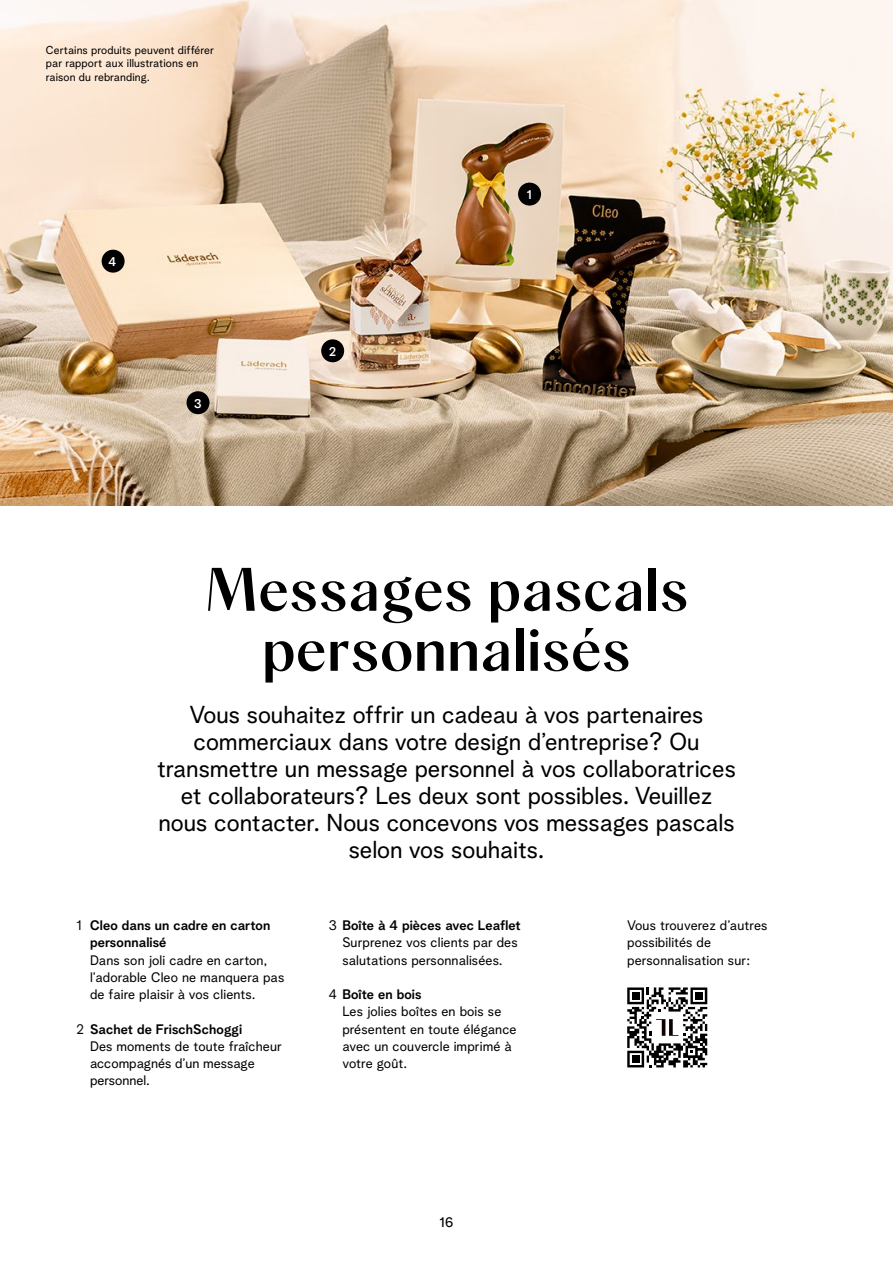
<style>
.page{position:relative;width:893px;height:1263px;background:#fff}
.page>*{position:absolute;margin:0;border:0;box-sizing:border-box;transform-origin:0 0}
.t1{font:500 60px/60px "Albra Sans Laderach";letter-spacing:.01em;color:#000;text-align:center}
.t2{font:24px/27px "Albra Grotesk";color:#000;text-align:center}
.t3{font:13.5px/17.2px "Albra Grotesk";letter-spacing:.01em;color:#000}
.t4{font:13.5px/17.2px "Albra Grotesk Semi";letter-spacing:.01em;color:#000}
.t5{font:500 13.5px "Albra Grotesk";color:#000}
.t6{font:12.3px "Albra Grotesk Semi";color:#fff}
.t7{font:11.25px/13.5px "Albra Grotesk";letter-spacing:.01em;color:#000}
.s1{font-family:"Albra Grotesk"}
</style>
<div class="page">
<img style="left:0;top:0;width:893px;height:505px">
<div style="left:321px;top:339px;width:23px;height:23px;background:#000;border-radius:50%"></div>
<div style="left:187px;top:391px;width:22px;height:23px;background:#000;border-radius:50%"></div>
<div style="left:102px;top:250px;width:23px;height:23px;background:#000;border-radius:50%"></div>
<div style="left:518px;top:183px;width:23px;height:23px;background:#000;border-radius:50%"></div>
<svg style="left:627px;top:987px;width:80px;height:80px"></svg>
<p class="t7" style="left:46px;top:42px;width:170px">Certains produits peuvent différer par rapport aux illustrations en raison du rebranding.</p>
<p class="t6" style="left:109px;top:252px;width:9px">4</p>
<p class="t6" style="left:194px;top:394px;width:9px">3</p>
<p class="t6" style="left:329px;top:342px;width:9px">2</p>
<p class="t6" style="left:527px;top:185px;width:7px">1</p>
<h1 class="t1" style="left:204px;top:555px;width:486px">Messages pascals personnalisés</h1>
<p class="t2" style="left:157px;top:699px;width:580px">Vous souhaitez offrir un cadeau à vos partenaires commerciaux dans votre design d’entreprise? Ou transmettre un message personnel à vos collaboratrices et collaborateurs? Les deux sont possibles. Veuillez nous contacter. Nous concevons vos messages pascals selon vos souhaits.</p>
<p class="t4" style="left:90px;top:915px;width:182px;text-indent:-14px"><span class="s1">1</span> Cleo dans un cadre en carton personnalisé</p>
<p class="t3" style="left:90px;top:950px;width:196px">Dans son joli cadre en carton, l’adorable Cleo ne manquera pas de faire plaisir à vos clients.</p>
<p class="t4" style="left:77px;top:1019px;width:167px"><span class="s1">2</span> Sachet de FrischSchoggi</p>
<p class="t3" style="left:90px;top:1036px;width:193px">Des moments de toute fraîcheur accompagnés d’un message personnel.</p>
<p class="t4" style="left:329px;top:915px;width:193px"><span class="s1">3</span> Boîte à 4 pièces avec Leaflet</p>
<p class="t3" style="left:342px;top:933px;width:177px">Surprenez vos clients par des salutations personnalisées.</p>
<p class="t4" style="left:329px;top:984px;width:94px"><span class="s1">4</span> Boîte en bois</p>
<p class="t3" style="left:342px;top:1002px;width:176px">Les jolies boîtes en bois se présentent en toute élégance avec un couvercle imprimé à votre goût.</p>
<p class="t5" style="left:439px;top:1211px;width:16px">16</p>
<p class="t3" style="left:627px;top:915px;width:142px">Vous trouverez d’autres possibilités de personnalisation sur:</p>
</div>
